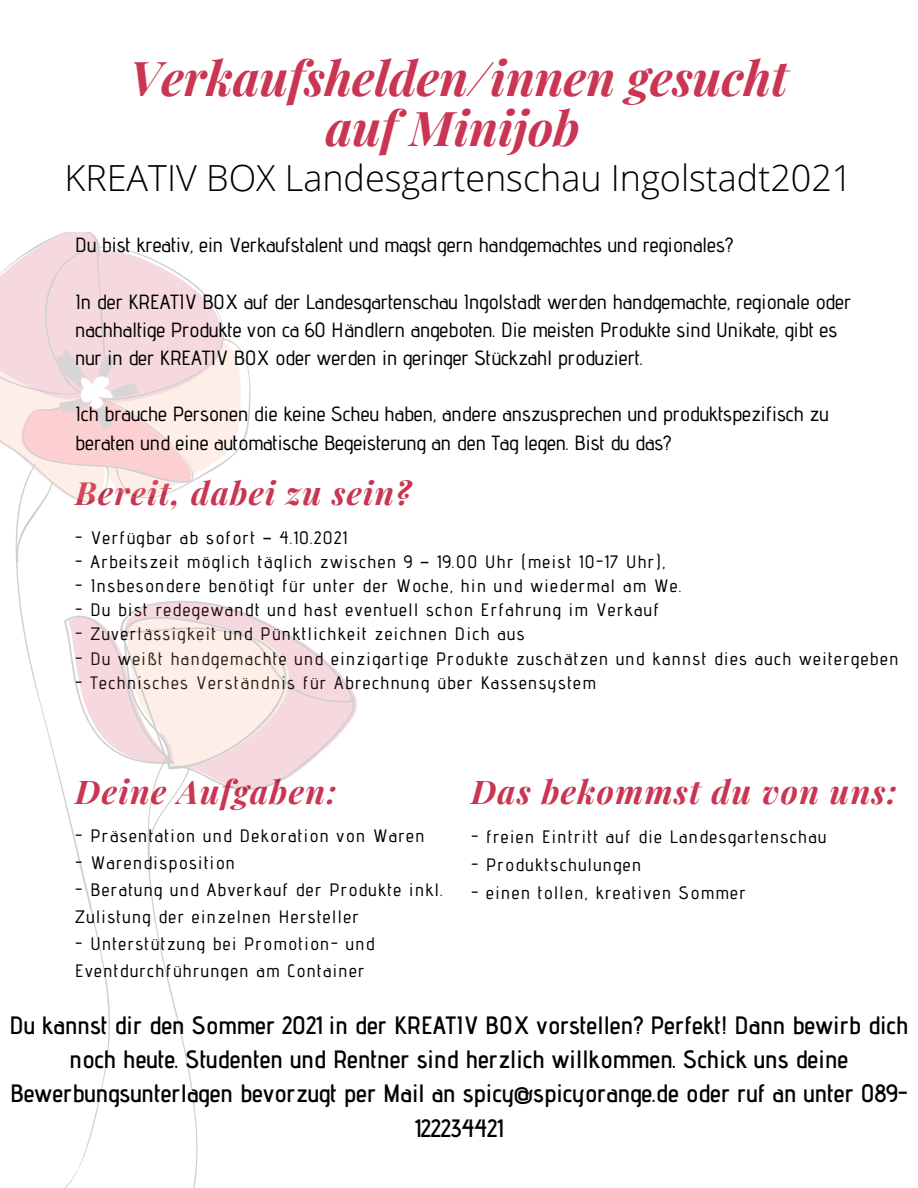
<style>
.page{position:relative;width:918px;height:1188px;background:#fff}
.page>*{position:absolute;margin:0;border:0;box-sizing:border-box;transform-origin:0 0}
.t1{font:italic 700 48px "Playfair Display";color:#c93552}
.t2{font:300 36px "Open Sans";color:#000}
.t3{font:italic 700 32.7px "Playfair Display";letter-spacing:.04em;color:#c93552}
.t4{font:italic 700 31.95px "Playfair Display";letter-spacing:.04em;color:#c93552}
.t5{font:600 25.05px/34px "Advent Pro";color:#000;text-align:center}
.t6{font:500 20.55px/28.2px "Advent Pro";color:#000}
.t7{font:500 18px/27px "Advent Pro";letter-spacing:.08em;color:#000}
.s1{font-family:"Noto Sans Gurmukhi";font-weight:400}
</style>
<div class="page">
<svg style="left:16px;top:563px;width:48px;height:235px"></svg>
<svg style="left:0;top:232px;width:251px;height:331px"></svg>
<svg style="left:341px;top:675px;width:14px;height:57px"></svg>
<svg style="left:64px;top:600px;width:277px;height:588px"></svg>
<p class="t1" style="left:130px;top:44px;width:660px">Verkaufshelden/innen gesucht</p>
<p class="t1" style="left:326px;top:95px;width:255px">auf Minijob</p>
<p class="t2" style="left:64px;top:153px;width:790px">KREATIV BOX Landesgartenschau Ingolstadt2021</p>
<p class="t6" style="left:75px;top:231px;width:660px">Du bist kreativ, ein Verkaufstalent und magst gern handgemachtes und regionales?</p>
<p class="t6" style="left:75px;top:287px;width:778px">In der KREATIV BOX auf der Landesgartenschau Ingolstadt werden handgemachte, regionale oder nachhaltige Produkte von ca 60 Händlern angeboten. Die meisten Produkte sind Unikate, gibt es nur in der KREATIV BOX oder werden in geringer Stückzahl produziert.</p>
<p class="t6" style="left:75px;top:400px;width:755px">Ich brauche Personen die keine Scheu haben, andere anszusprechen und produktspezifisch zu beraten und eine automatische Begeisterung an den Tag legen. Bist du das?</p>
<p class="t4" style="left:75px;top:471px;width:337px">Bereit, dabei zu sein?</p>
<p class="t7" style="left:75px;top:523px;width:273px">- Verfügbar ab sofort <span class="s1">–</span> 4.10.2021</p>
<p class="t7" style="left:75px;top:548px;width:592px">- Arbeitszeit möglich täglich zwischen 9 <span class="s1">–</span> 19.00 Uhr (meist 10-17 Uhr),</p>
<p class="t7" style="left:75px;top:572px;width:608px">- Insbesondere benötigt für unter der Woche, hin und wiedermal am We.</p>
<p class="t7" style="left:75px;top:596px;width:585px">- Du bist redegewandt und hast eventuell schon Erfahrung im Verkauf</p>
<p class="t7" style="left:75px;top:620px;width:451px">- Zuverlässigkeit und Pünktlichkeit zeichnen Dich aus</p>
<p class="t7" style="left:75px;top:645px;width:825px">- Du weißt handgemachte und einzigartige Produkte zuschätzen und kannst dies auch weitergeben</p>
<p class="t7" style="left:75px;top:669px;width:522px">- Technisches Verständnis für Abrechnung über Kassensystem</p>
<p class="t3" style="left:75px;top:769px;width:263px">Deine Aufgaben:</p>
<p class="t7" style="left:75px;top:822px;width:351px">- Präsentation und Dekoration von Waren</p>
<p class="t7" style="left:75px;top:849px;width:161px">- Warendisposition</p>
<p class="t7" style="left:75px;top:876px;width:369px">- Beratung und Abverkauf der Produkte inkl.<br>Zulistung der einzelnen Hersteller</p>
<p class="t7" style="left:75px;top:930px;width:301px">- Unterstützung bei Promotion- und<br>Eventdurchführungen am Container</p>
<p class="t3" style="left:471px;top:769px;width:427px">Das bekommst du von uns:</p>
<p class="t7" style="left:471px;top:822px;width:357px">- freien Eintritt auf die Landesgartenschau</p>
<p class="t7" style="left:471px;top:851px;width:172px">- Produktschulungen</p>
<p class="t7" style="left:471px;top:879px;width:276px">- einen tollen, kreativen Sommer</p>
<p class="t5" style="left:9px;top:1008px;width:901px">Du kannst dir den Sommer 2021 in der KREATIV BOX vorstellen? Perfekt! Dann bewirb dich noch heute. Studenten und Rentner sind herzlich willkommen. Schick uns deine Bewerbungsunterlagen bevorzugt per Mail an spicy@spicyorange.de oder ruf an unter 089- 122234421</p>
</div>
